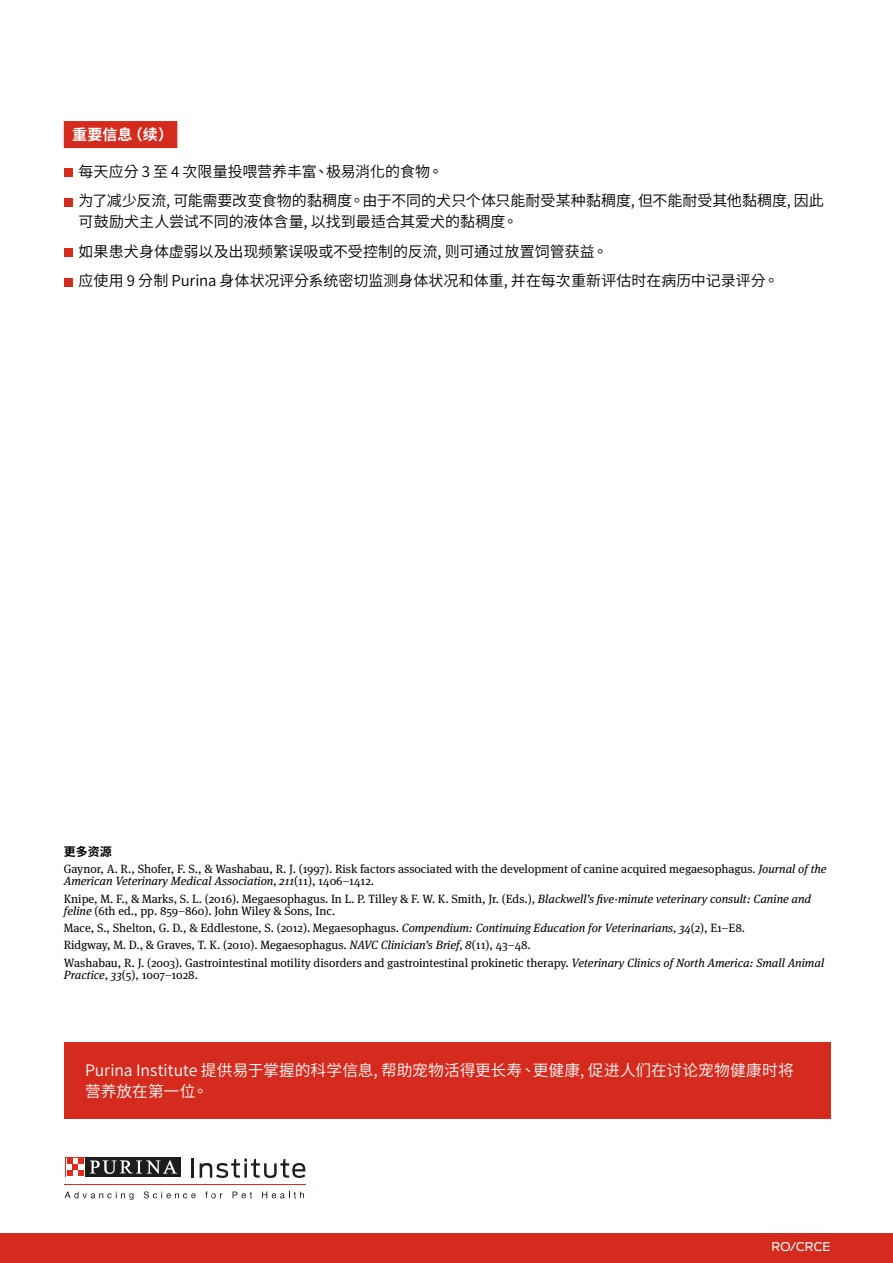
<style>
.page{position:relative;width:893px;height:1263px;background:#fff}
.page>*{position:absolute;margin:0;border:0;box-sizing:border-box;transform-origin:0 0}
.t1{font:15.75px/21.8px "Source Han Sans TC";color:#fff}
.t2{font:15px/29.5px "Source Han Sans TC";color:#000}
.t3{font:700 15px "Source Han Sans TC";color:#fff}
.t4{font:12px/12px "Meta Serif Pro";color:#000}
.t5{font:12px "Antenna";color:#fff}
.t6{font:700 12px "Source Han Sans TC";color:#000}
.s1{font-style:italic}
</style>
<div class="page">
<div style="left:64px;top:121px;width:113px;height:27px;background:#d52b1e"></div>
<div style="left:64px;top:168px;width:8px;height:9px;background:#d52b1e"></div>
<div style="left:64px;top:198px;width:8px;height:8px;background:#d52b1e"></div>
<div style="left:64px;top:248px;width:8px;height:9px;background:#d52b1e"></div>
<div style="left:64px;top:278px;width:8px;height:8px;background:#d52b1e"></div>
<div style="left:0;top:1233px;width:893px;height:30px;background:#d52b1e"></div>
<hr style="left:65px;top:1184px;width:241px;height:1px;background:#e52a1b">
<svg style="left:192px;top:1158px;width:2px;height:19px"></svg>
<svg style="left:200px;top:1158px;width:105px;height:20px"></svg>
<svg style="left:65px;top:1191px;width:68px;height:9px"></svg>
<svg style="left:144px;top:1191px;width:52px;height:7px"></svg>
<svg style="left:205px;top:1191px;width:17px;height:7px"></svg>
<svg style="left:233px;top:1191px;width:19px;height:7px"></svg>
<svg style="left:262px;top:1191px;width:42px;height:7px"></svg>
<div style="left:65px;top:1157px;width:21px;height:20px;background:#1d1d1b"></div>
<svg style="left:65px;top:1157px;width:20px;height:20px"></svg>
<div style="left:86px;top:1157px;width:95px;height:20px;background:#1d1d1b"></div>
<svg style="left:90px;top:1160px;width:87px;height:14px"></svg>
<svg style="left:66px;top:1158px;width:18px;height:18px"></svg>
<svg style="left:67px;top:1158px;width:17px;height:17px"></svg>
<div style="left:64px;top:1042px;width:766px;height:77px;background:#d52b1e"></div>
<p class="t3" style="left:72px;top:126px;width:102px">重要信息（续）</p>
<p class="t2" style="left:79px;top:157px;width:747px">每天应分 3 至 4 次限量投喂营养丰富、极易消化的食物。<br>为了减少反流, 可能需要改变食物的黏稠度。由于不同的犬只个体只能耐受某种黏稠度, 但不能耐受其他黏稠度, 因此</p>
<p class="t2" style="left:79px;top:207px;width:702px">可鼓励犬主人尝试不同的液体含量, 以找到最适合其爱犬的黏稠度。<br>如果患犬身体虚弱以及出现频繁误吸或不受控制的反流, 则可通过放置饲管获益。<br>应使用 9 分制 Purina 身体状况评分系统密切监测身体状况和体重, 并在每次重新评估时在病历中记录评分。</p>
<p class="t6" style="left:64px;top:845px;width:49px">更多资源</p>
<p class="t4" style="left:64px;top:862px;width:764px">Gaynor, A. R., Shofer, F. S., &amp; Washabau, R. J. (1997). Risk factors associated with the development of canine acquired megaesophagus. <span class="s1">Journal of the<br>American Veterinary Medical Association, 211</span>(11), 1406–1412.</p>
<p class="t4" style="left:64px;top:892px;width:749px">Knipe, M. F., &amp; Marks, S. L. (2016). Megaesophagus. In L. P. Tilley &amp; F. W. K. Smith, Jr. (Eds.), <span class="s1">Blackwell’s five-minute veterinary consult: Canine and feline</span> (6th ed., pp. 859–860). John Wiley &amp; Sons, Inc.</p>
<p class="t4" style="left:64px;top:918px;width:762px;line-height:17.2px">Mace, S., Shelton, G. D., &amp; Eddlestone, S. (2012). Megaesophagus. <span class="s1">Compendium: Continuing Education for Veterinarians, 34</span>(2), E1–E8.<br>Ridgway, M. D., &amp; Graves, T. K. (2010). Megaesophagus. <span class="s1">NAVC Clinician’s Brief, 8</span>(11), 43–48.<br>Washabau, R. J. (2003). Gastrointestinal motility disorders and gastrointestinal prokinetic therapy. <span class="s1">Veterinary Clinics of North America: Small Animal</span></p>
<p class="t4" style="left:64px;top:968px;width:136px"><span class="s1">Practice, 33</span>(5), 1007–1028.</p>
<h1 class="t1" style="left:85px;top:1059px;width:710px">Purina Institute 提供易于掌握的科学信息, 帮助宠物活得更长寿、更健康, 促进人们在讨论宠物健康时将营养放在第一位。</h1>
<p class="t5" style="left:771px;top:1239px;width:60px">RO/CRCE</p>
</div>
